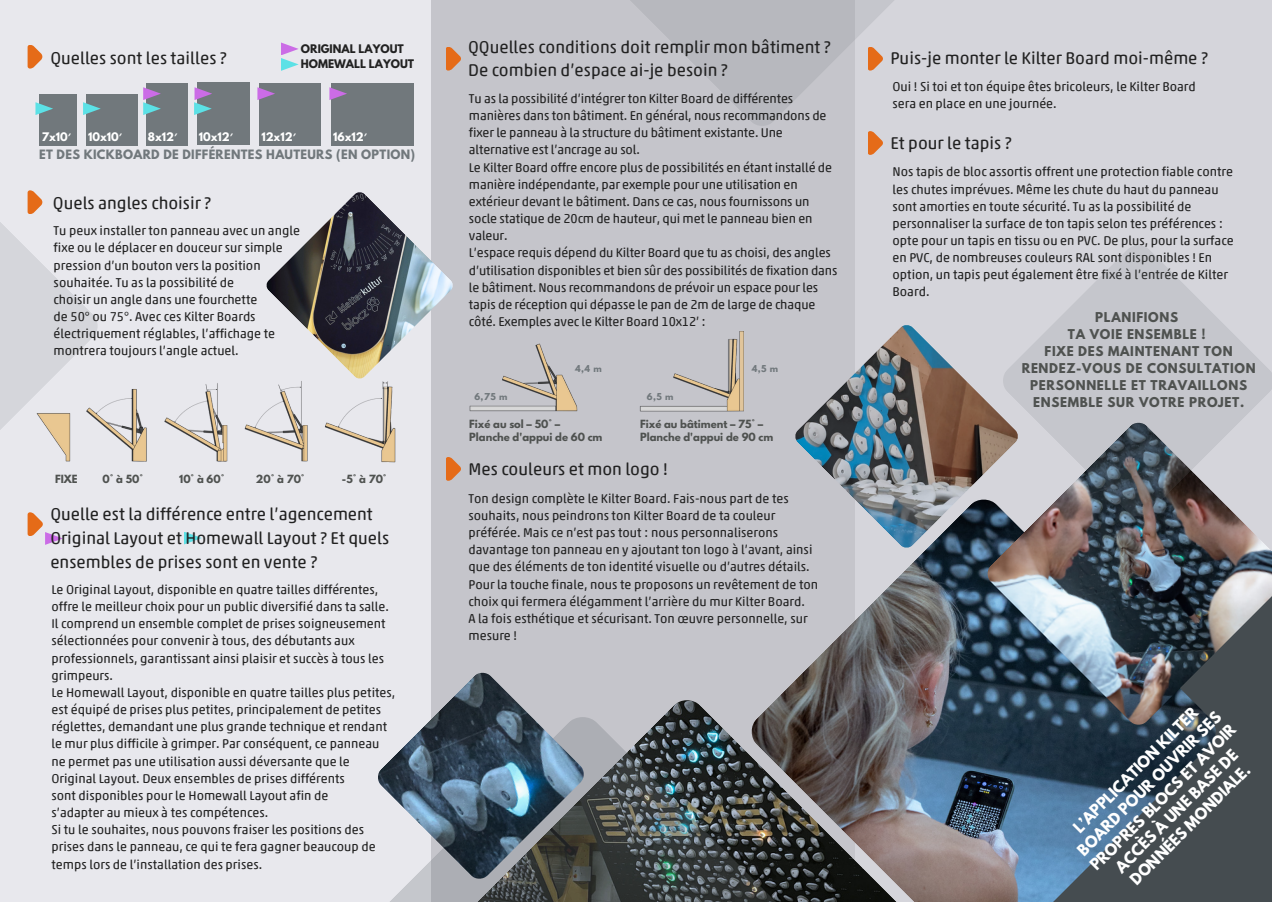
<style>
.page{position:relative;width:1272px;height:902px;background:#fff}
.page>*{position:absolute;margin:0;border:0;box-sizing:border-box;transform-origin:0 0}
.t1{font:17.1px/23.5px "Akko Rounded Pro";color:#222}
.t2{font:700 14.25px/19.4px "League Spartan";color:#fff;text-align:center}
.t3{font:12.9px/17.1px "Akko Rounded Pro";color:#222}
.t4{font:700 12px/17px "League Spartan";letter-spacing:.055em;color:#4f5250;text-align:center}
.t5{font:700 11.4px "League Spartan";letter-spacing:.025em;color:#71787c}
.t6{font:700 10.5px "League Spartan";color:#fff}
.t7{font:700 10.5px "League Spartan";color:#222}
.t8{font:700 10.05px/13.4px "League Spartan";color:#4f5250}
.t9{font:700 8.4px "League Spartan";color:#71787c}
.s1{font-family:"Noto Sans"}
</style>
<div class="page">
<div style="left:0;top:0;width:1271px;height:901px;background:#e8e8ed"></div>
<div style="left:845px;top:0;width:426px;height:901px;background:#d5d5db"></div>
<div style="left:431px;top:0;width:423px;height:901px;background:#c5c5cb"></div>
<img style="left:266px;top:192px;width:187px;height:186px">
<div style="left:146px;top:83px;width:42px;height:62px;background:#71787c"></div>
<div style="left:260px;top:83px;width:61px;height:62px;background:#71787c"></div>
<div style="left:331px;top:83px;width:83px;height:62px;background:#71787c"></div>
<div style="left:40px;top:94px;width:37px;height:51px;background:#71787c"></div>
<div style="left:86px;top:94px;width:51px;height:51px;background:#71787c"></div>
<svg style="left:28px;top:45px;width:14px;height:24px"></svg>
<svg style="left:446px;top:47px;width:15px;height:24px"></svg>
<svg style="left:446px;top:457px;width:15px;height:23px"></svg>
<div style="left:1014px;top:588px;width:257px;height:313px;background:#454c50"></div>
<div style="left:197px;top:83px;width:52px;height:62px;background:#71787c"></div>
<img style="left:778px;top:547px;width:438px;height:354px">
<img style="left:986px;top:516px;width:285px;height:209px">
<svg style="left:35px;top:102px;width:18px;height:13px"></svg>
<svg style="left:83px;top:102px;width:18px;height:13px"></svg>
<svg style="left:143px;top:87px;width:18px;height:28px"></svg>
<svg style="left:194px;top:87px;width:18px;height:28px"></svg>
<svg style="left:257px;top:87px;width:18px;height:13px"></svg>
<svg style="left:329px;top:87px;width:18px;height:13px"></svg>
<svg style="left:281px;top:42px;width:18px;height:29px"></svg>
<svg style="left:28px;top:512px;width:35px;height:32px"></svg>
<svg style="left:184px;top:532px;width:18px;height:12px"></svg>
<img style="left:795px;top:325px;width:223px;height:222px">
<img style="left:663px;top:698px;width:257px;height:203px">
<svg style="left:0;top:190px;width:98px;height:240px"></svg>
<img style="left:35px;top:379px;width:361px;height:84px">
<img style="left:469px;top:331px;width:274px;height:81px">
<svg style="left:630px;top:0;width:264px;height:155px"></svg>
<img style="left:391px;top:716px;width:401px;height:185px">
<img style="left:378px;top:672px;width:207px;height:207px">
<svg style="left:1002px;top:245px;width:269px;height:271px"></svg>
<p class="t1" style="left:50px;top:48px;width:178px">Quelles sont les tailles ?</p>
<p class="t7" style="left:301px;top:44px;width:104px">ORIGINAL LAYOUT</p>
<p class="t7" style="left:301px;top:58px;width:115px">HOMEWALL LAYOUT</p>
<p class="t6" style="left:199px;top:131px;width:36px">10x12<span class="s1">′</span></p>
<p class="t5" style="left:39px;top:148px;width:377px">ET DES KICKBOARD DE DIFFÉRENTES HAUTEURS (EN OPTION)</p>
<p class="t1" style="left:53px;top:192px;width:160px">Quels angles choisir ?</p>
<p class="t6" style="left:42px;top:131px;width:31px">7x10<span class="s1">′</span></p>
<p class="t6" style="left:88px;top:131px;width:35px">10x10<span class="s1">′</span></p>
<p class="t6" style="left:148px;top:131px;width:31px">8x12<span class="s1">′</span></p>
<p class="t6" style="left:261px;top:131px;width:36px">12x12<span class="s1">′</span></p>
<p class="t6" style="left:333px;top:131px;width:35px">16x12<span class="s1">′</span></p>
<p class="t3" style="left:54px;top:223px;width:248px">Tu peux installer ton panneau avec un angle fixe ou le déplacer en douceur sur simple pression d’un bouton vers la position souhaitée. Tu as la possibilité de</p>
<p class="t3" style="left:54px;top:292px;width:205px">choisir un angle dans une fourchette</p>
<p class="t3" style="left:54px;top:309px;width:223px">de 50° ou 75°. Avec ces Kilter Boards électriquement réglables, l’affichage te montrera toujours l’angle actuel.</p>
<p class="t8" style="left:55px;top:473px;width:24px">FIXE</p>
<p class="t8" style="left:102px;top:473px;width:42px">0° à 50°</p>
<p class="t8" style="left:179px;top:473px;width:47px">10° à 60°</p>
<p class="t8" style="left:256px;top:473px;width:50px">20° à 70°</p>
<p class="t8" style="left:342px;top:473px;width:46px">-5° à 70°</p>
<p class="t1" style="left:50px;top:504px;width:340px">Quelle est la différence entre l’agencement<br>Original Layout et Homewall Layout ? Et quels ensembles de prises sont en vente ?</p>
<p class="t3" style="left:51px;top:582px;width:339px">Le Original Layout, disponible en quatre tailles différentes, offre le meilleur choix pour un public diversifié dans ta salle.<br>Il comprend un ensemble complet de prises soigneusement sélectionnées pour convenir à tous, des débutants aux professionnels, garantissant ainsi plaisir et succès à tous les grimpeurs.</p>
<p class="t3" style="left:51px;top:684px;width:345px">Le Homewall Layout, disponible en quatre tailles plus petites, est équipé de prises plus petites, principalement de petites réglettes, demandant une plus grande technique et rendant le mur plus difficile à grimper. Par conséquent, ce panneau</p>
<p class="t3" style="left:51px;top:753px;width:300px">ne permet pas une utilisation aussi déversante que le<br>Original Layout. Deux ensembles de prises différents</p>
<p class="t3" style="left:51px;top:787px;width:278px">sont disponibles pour le Homewall Layout afin de</p>
<p class="t3" style="left:51px;top:805px;width:218px">s’adapter au mieux à tes compétences.</p>
<p class="t3" style="left:51px;top:822px;width:326px">Si tu le souhaites, nous pouvons fraiser les positions des prises dans le panneau, ce qui te fera gagner beaucoup de temps lors de l’installation des prises.</p>
<p class="t1" style="left:468px;top:36px;width:364px">QQuelles conditions doit remplir mon bâtiment ?<br>De combien d’espace ai-je besoin ?</p>
<p class="t3" style="left:469px;top:91px;width:359px">Tu as la possibilité d’intégrer ton Kilter Board de différentes manières dans ton bâtiment. En général, nous recommandons de fixer le panneau à la structure du bâtiment existante. Une alternative est l’ancrage au sol.</p>
<p class="t3" style="left:469px;top:160px;width:364px">Le Kilter Board offre encore plus de possibilités en étant installé de manière indépendante, par exemple pour une utilisation en extérieur devant le bâtiment. Dans ce cas, nous fournissons un socle statique de 20cm de hauteur, qui met le panneau bien en valeur.</p>
<p class="t3" style="left:469px;top:245px;width:370px">L’espace requis dépend du Kilter Board que tu as choisi, des angles d’utilisation disponibles et bien sûr des possibilités de fixation dans le bâtiment. Nous recommandons de prévoir un espace pour les tapis de réception qui dépasse le pan de 2m de large de chaque côté. Exemples avec le Kilter Board 10x12’ :</p>
<p class="t9" style="left:575px;top:364px;width:28px">4,4 m</p>
<p class="t9" style="left:751px;top:364px;width:28px">4,5 m</p>
<p class="t9" style="left:474px;top:392px;width:34px">6,75 m</p>
<p class="t9" style="left:646px;top:392px;width:28px">6,5 m</p>
<p class="t8" style="left:469px;top:418px;width:93px">Fixé au sol – 50° –</p>
<p class="t8" style="left:469px;top:431px;width:135px">Planche d'appui de 60 cm</p>
<p class="t8" style="left:640px;top:418px;width:135px">Fixé au bâtiment – 75° –<br>Planche d'appui de 90 cm</p>
<p class="t1" style="left:468px;top:458px;width:201px">Mes couleurs et mon logo !</p>
<p class="t3" style="left:468px;top:490px;width:351px">Ton design complète le Kilter Board. Fais-nous part de tes souhaits, nous peindrons ton Kilter Board de ta couleur préférée. Mais ce n’est pas tout : nous personnaliserons davantage ton panneau en y ajoutant ton logo à l’avant, ainsi que des éléments de ton identité visuelle ou d’autres détails.<br>Pour la touche finale, nous te proposons un revêtement de ton choix qui fermera élégamment l’arrière du mur Kilter Board.</p>
<p class="t3" style="left:468px;top:610px;width:340px">A la fois esthétique et sécurisant. Ton œuvre personnelle, sur mesure !</p>
<p class="t1" style="left:890px;top:47px;width:319px">Puis-je monter le Kilter Board moi-même ?</p>
<p class="t3" style="left:892px;top:79px;width:305px">Oui ! Si toi et ton équipe êtes bricoleurs, le Kilter Board sera en place en une journée.</p>
<p class="t1" style="left:890px;top:133px;width:123px">Et pour le tapis ?</p>
<p class="t3" style="left:892px;top:164px;width:343px">Nos tapis de bloc assortis offrent une protection fiable contre les chutes imprévues. Même les chute du haut du panneau sont amorties en toute sécurité. Tu as la possibilité de personnaliser la surface de ton tapis selon tes préférences : opte pour un tapis en tissu ou en PVC. De plus, pour la surface en PVC, de nombreuses couleurs RAL sont disponibles ! En option, un tapis peut également être fixé à l’entrée de Kilter Board.</p>
<p class="t4" style="left:1095px;top:310px;width:84px">PLANIFIONS</p>
<p class="t4" style="left:1067px;top:327px;width:139px">TA VOIE ENSEMBLE !</p>
<p class="t4" style="left:1021px;top:344px;width:235px">FIXE DES MAINTENANT TON<br>RENDEZ-VOUS DE CONSULTATION<br>PERSONNELLE ET TRAVAILLONS<br>ENSEMBLE SUR VOTRE PROJET.</p>
<p class="t2" style="left:1059px;top:834px;width:200px;rotate:-45deg">L’APPLICATION KILTER<br>BOARD POUR OUVRIR SES<br>PROPRES BLOCS ET AVOIR<br>ACCÈS À UNE BASE DE<br>DONNÉES MONDIALE.</p>
</div>
